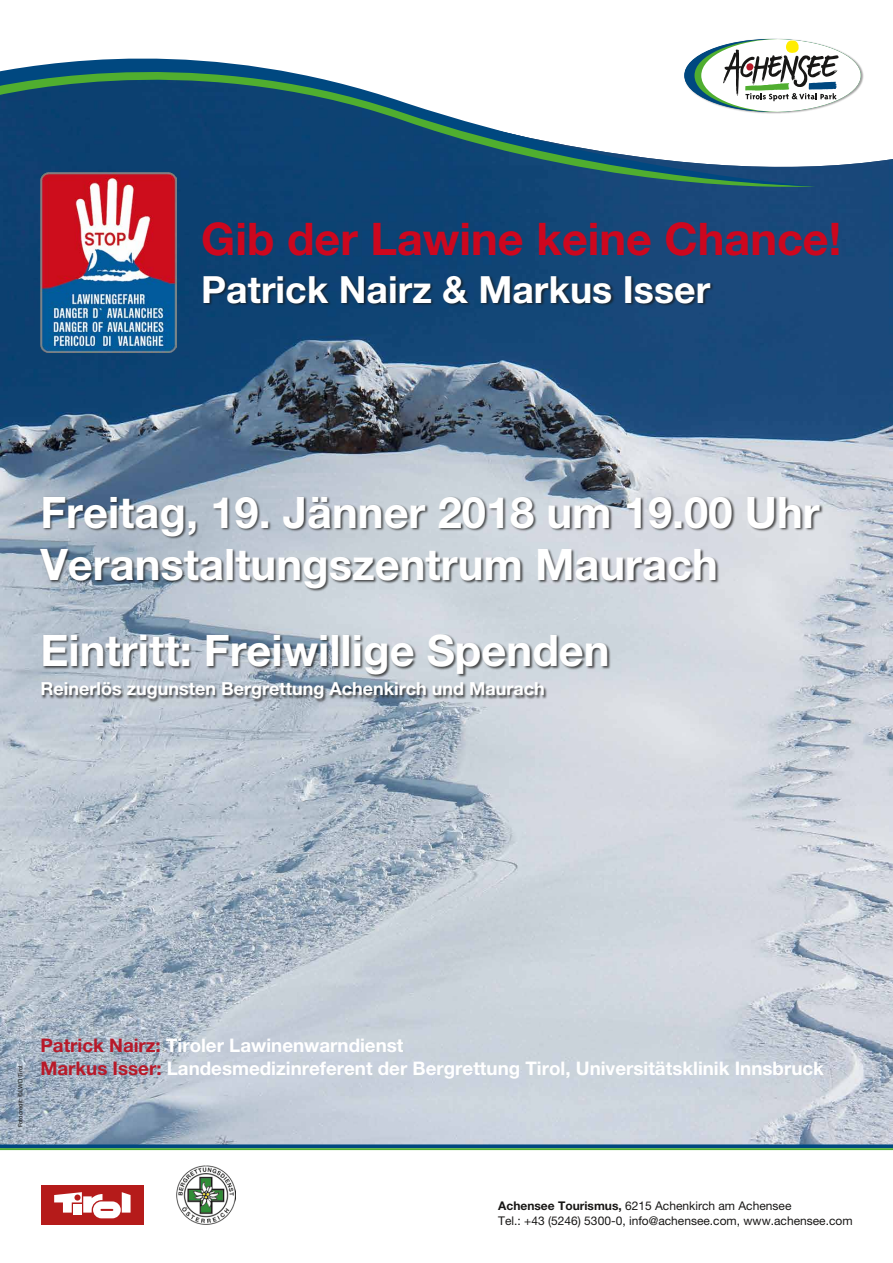
<style>
.page{position:relative;width:893px;height:1263px;background:#fff}
.page>*{position:absolute;margin:0;border:0;box-sizing:border-box;transform-origin:0 0}
.t1{font:700 45px "Helvetica Neue LT Pro";color:#cd071e}
.t2{font:700 43.5px/52.2px "Helvetica Neue LT Pro";color:#fff}
.t3{font:700 37.5px "Helvetica Neue LT Pro";color:#fff}
.t4{font:700 18.75px/22.5px "Helvetica Neue LT Pro";color:#fff}
.t5{font:700 18px "Helvetica Neue LT Pro";color:#fff}
.t6{font:12px/14.4px "Helvetica Neue LT Pro";color:#181716}
.t7{font:6px "Helvetica Neue LT Pro";color:#181716}
.s1{color:#b81929}
.s2{font-weight:700}
</style>
<div class="page">
<img style="left:0;top:159px;width:893px;height:985px">
<div style="left:41px;top:1185px;width:103px;height:40px;background:#b51b1a"></div>
<svg style="left:54px;top:1192px;width:77px;height:26px"></svg>
<svg style="left:817px;top:43px;width:44px;height:66px"></svg>
<svg style="left:0;top:187px;width:816px;height:10px;background:#114475"></svg>
<svg style="left:0;top:38px;width:817px;height:149px"></svg>
<svg style="left:0;top:1144px;width:893px;height:4px;background:#155589"></svg>
<hr style="left:0;top:1148px;width:893px;height:2px;background:#50ae2f">
<div style="left:203px;top:275px;width:511px;height:32px;background:#181716;opacity:.75"></div>
<div style="left:39px;top:496px;width:784px;height:96px;background:#181716;opacity:.75"></div>
<img style="left:176px;top:1165px;width:60px;height:60px">
<div style="left:41px;top:634px;width:570px;height:68px;background:#181716;opacity:.75"></div>
<img style="left:40px;top:172px;width:136px;height:181px">
<h1 class="t1" style="left:201px;top:211px;width:641px">Gib der Lawine keine Chance!</h1>
<h3 class="t3" style="left:201px;top:266px;width:510px">Patrick Nairz &amp; Markus Isser</h3>
<h2 class="t2" style="left:40px;top:485px;width:781px">Freitag, 19. Jänner 2018 um 19.00 Uhr<br>Veranstaltungszentrum Maurach</h2>
<h2 class="t2" style="left:40px;top:624px;width:571px">Eintritt: Freiwillige Spenden</h2>
<p class="t5" style="left:40px;top:678px;width:506px">Reinerlös zugunsten Bergrettung Achenkirch und Maurach</p>
<p class="t7" style="left:17px;top:1127px;width:63px;rotate:-90deg">Fotocredit: ©LWD Tirol</p>
<p class="t4" style="left:40px;top:1034px;width:785px"><span class="s1">Patrick Nairz:</span> Tiroler Lawinenwarndienst<br><span class="s1">Markus Isser:</span> Landesmedizinreferent der Bergrettung Tirol, Universitätsklinik Innsbruck</p>
<p class="t6" style="left:498px;top:1199px;width:356px"><span class="s2">Achensee Tourismus,</span> 6215 Achenkirch am Achensee<br>Tel.: +43 (5246) 5300-0, info@achensee.com, www.achensee.com</p>
</div>
